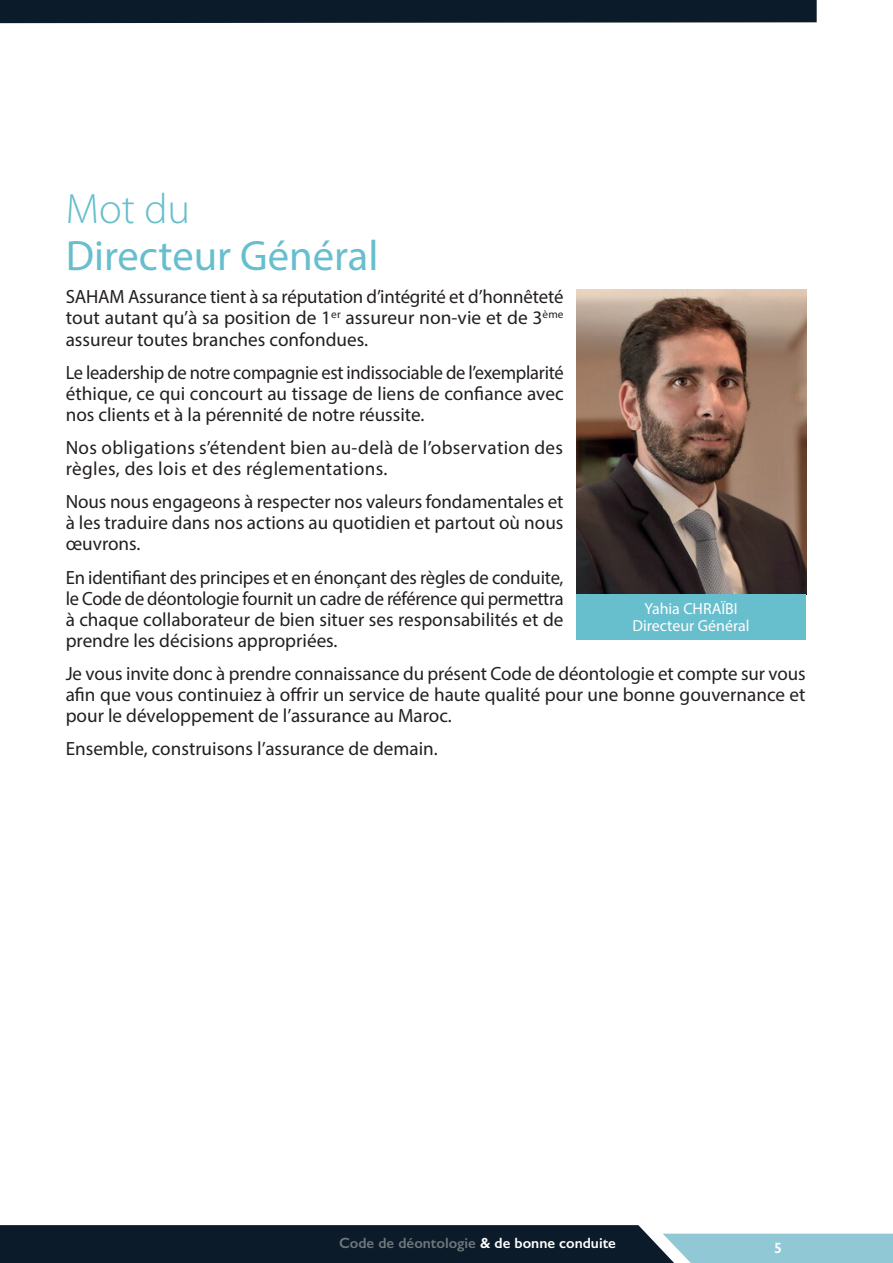
<style>
.page{position:relative;width:893px;height:1263px;background:#fff}
.page>*{position:absolute;margin:0;border:0;box-sizing:border-box;transform-origin:0 0}
.t1{font:42.6px "Myriad Pro";color:#67becd}
.t2{font:300 42.6px "Myriad Pro";color:#67becd}
.t3{font:19.2px/21.1px "Myriad Pro";color:#231f20;text-align:justify}
.t4{font:19.2px/21.1px "Myriad Pro";letter-spacing:.02em;color:#231f20}
.t5{font:15.9px/17.5px "Myriad Pro";color:#fff;text-align:center}
.t6{font:600 14.85px "Gill Sans";color:#6d787c}
.t7{font:600 14.85px "Gill Sans";color:#fff}
.s1{color:#fff}
</style>
<div class="page">
<svg style="left:0;top:1225px;width:893px;height:38px"></svg>
<svg style="left:0;top:0;width:817px;height:24px"></svg>
<img style="left:576px;top:290px;width:230px;height:304px">
<div style="left:576px;top:594px;width:230px;height:45px;background:#67becd"></div>
<h1 class="t2" style="left:66px;top:183px;width:126px">Mot du</h1>
<h1 class="t1" style="left:66px;top:230px;width:314px">Directeur Général</h1>
<p class="t3" style="left:66px;top:286px;width:499px">SAHAM Assurance tient à sa réputation d’intégrité et d’honnêteté tout autant qu’à sa position de 1<sup>er</sup> assureur non-vie et de 3<sup>ème </sup>assureur toutes branches confondues.</p>
<p class="t3" style="left:66px;top:361px;width:500px">Le leadership de notre compagnie est indissociable de l’exemplarité éthique, ce qui concourt au tissage de liens de confiance avec nos clients et à la pérennité de notre réussite.</p>
<p class="t4" style="left:66px;top:437px;width:499px">Nos obligations s’étendent bien au-delà de l’observation des règles, des lois et des réglementations.</p>
<p class="t3" style="left:66px;top:491px;width:499px">Nous nous engageons à respecter nos valeurs fondamentales et à les traduire dans nos actions au quotidien et partout où nous œuvrons.</p>
<p class="t3" style="left:66px;top:566px;width:500px">En identifiant des principes et en énonçant des règles de conduite, le Code de déontologie fournit un cadre de référence qui permettra à chaque collaborateur de bien situer ses responsabilités et de prendre les décisions appropriées.</p>
<p class="t3" style="left:66px;top:663px;width:741px">Je vous invite donc à prendre connaissance du présent Code de déontologie et compte sur vous afin que vous continuiez à offrir un service de haute qualité pour une bonne gouvernance et pour le développement de l’assurance au Maroc.</p>
<p class="t3" style="left:66px;top:738px;width:374px">Ensemble, construisons l’assurance de demain.</p>
<p class="t5" style="left:632px;top:599px;width:119px">Yahia CHRAÏBI<br>Directeur Général</p>
<p class="t6" style="left:339px;top:1234px;width:278px">Code de déontologie <span class="s1">&amp; de bonne conduite</span></p>
<p class="t7" style="left:774px;top:1239px;width:9px">5</p>
</div>
